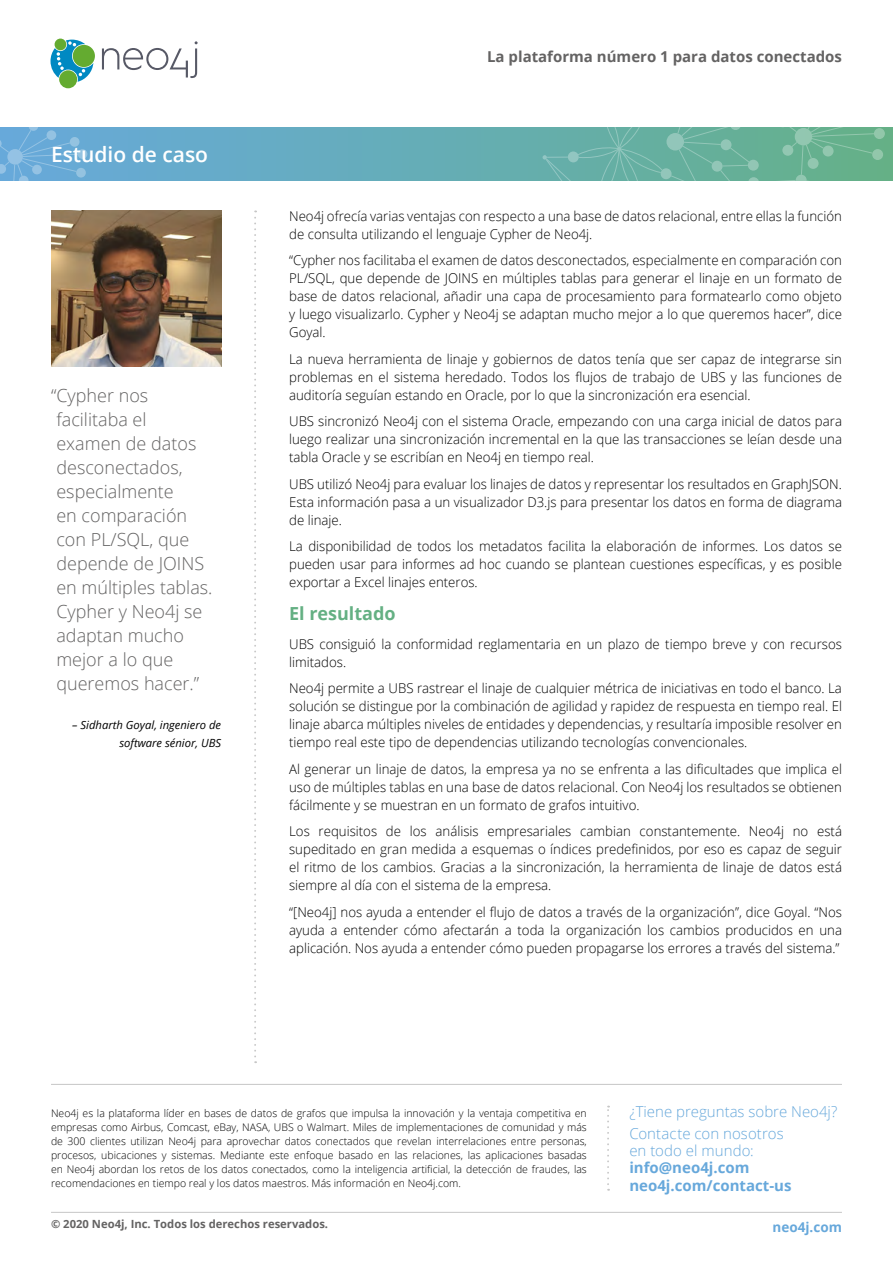
<style>
.page{position:relative;width:893px;height:1263px;background:#fff}
.page>*{position:absolute;margin:0;border:0;box-sizing:border-box;transform-origin:0 0}
.t1{font:600 21px "Open Sans";color:#fff}
.t2{font:300 18px/24px "Open Sans";color:#646363}
.t3{font:700 18px "Open Sans";color:#64b083}
.t4{font:300 15px/21.6px "Open Sans";color:#67a8db}
.t5{font:700 15px "Open Sans";color:#646363}
.t6{font:700 15px/17.2px "Open Sans";color:#67a8db}
.t7{font:300 13.5px/18px "Open Sans";color:#000;text-align:justify}
.t8{font:700 13.5px "Open Sans";color:#67a8db}
.t9{font:italic 11.25px/18px "Open Sans";color:#000;text-align:right}
.t10{font:700 11.25px "Open Sans";color:#646363}
.t11{font:300 10.5px/14.1px "Open Sans";color:#000;text-align:justify}
.s1{color:#fff}
</style>
<div class="page">
<svg style="left:79px;top:127px;width:814px;height:54px;background:#65acbe"></svg>
<svg style="left:666px;top:133px;width:18px;height:17px"></svg>
<div style="left:661px;top:168px;width:11px;height:11px;background:#92c6ba;border-radius:50%"></div>
<div style="left:874px;top:128px;width:11px;height:11px;background:#92c7aa;border-radius:50%"></div>
<div style="left:872px;top:149px;width:11px;height:11px;background:#92c7aa;border-radius:50%"></div>
<svg style="left:542px;top:127px;width:121px;height:54px;background:#69b0a7"></svg>
<svg style="left:670px;top:127px;width:205px;height:54px;background:#6bb297"></svg>
<div style="left:78px;top:149px;width:9px;height:10px;background:#94c3e0;border-radius:50%"></div>
<div style="left:76px;top:168px;width:10px;height:10px;background:#94c3e0;border-radius:50%"></div>
<svg style="left:0;top:127px;width:79px;height:54px;background:#6fadd9"></svg>
<svg style="left:102px;top:41px;width:96px;height:37px"></svg>
<svg style="left:51px;top:40px;width:42px;height:42px"></svg>
<div style="left:73px;top:45px;width:22px;height:22px;background:#64ab30;border-radius:50%"></div>
<div style="left:59px;top:70px;width:18px;height:18px;background:#64ab30;border-radius:50%"></div>
<div style="left:55px;top:39px;width:11px;height:11px;background:#64ab30;border-radius:50%"></div>
<hr style="left:51px;top:1212px;width:791px;height:1px;background:#c6c6c6">
<hr style="left:51px;top:1084px;width:791px;height:1px;background:#c6c6c6">
<svg style="left:254px;top:210px;width:2px;height:853px"></svg>
<svg style="left:607px;top:1106px;width:2px;height:85px"></svg>
<img style="left:51px;top:210px;width:170px;height:157px">
<h1 class="t1" style="left:51px;top:140px;width:159px">Estudio de caso</h1>
<h2 class="t2" style="left:51px;top:383px;width:163px">“Cypher nos facilitaba el<br>examen de datos desconectados, especialmente<br>en comparación con PL/SQL, que depende de JOINS en múltiples tablas.<br>Cypher y Neo4j se adaptan mucho mejor a lo que queremos hacer.”</h2>
<p class="t9" style="left:72px;top:716px;width:150px">– Sidharth Goyal, ingeniero de software sénior, UBS</p>
<p class="t5" style="left:487px;top:46px;width:356px">La plataforma número 1 para datos conectados</p>
<p class="t7" style="left:289px;top:207px;width:554px">Neo4j ofrecía varias ventajas con respecto a una base de datos relacional, entre ellas la función de consulta utilizando el lenguaje Cypher de Neo4j.</p>
<p class="t7" style="left:289px;top:251px;width:554px">“Cypher nos facilitaba el examen de datos desconectados, especialmente en comparación con PL/SQL, que depende de JOINS en múltiples tablas para generar el linaje en un formato de base de datos relacional, añadir una capa de procesamiento para formatearlo como objeto y luego visualizarlo. Cypher y Neo4j se adaptan mucho mejor a lo que queremos hacer”, dice Goyal.</p>
<p class="t7" style="left:289px;top:350px;width:554px">La nueva herramienta de linaje y gobiernos de datos tenía que ser capaz de integrarse sin problemas en el sistema heredado. Todos los flujos de trabajo de UBS y las funciones de auditoría seguían estando en Oracle, por lo que la sincronización era esencial.</p>
<p class="t7" style="left:289px;top:412px;width:554px">UBS sincronizó Neo4j con el sistema Oracle, empezando con una carga inicial de datos para luego realizar una sincronización incremental en la que las transacciones se leían desde una tabla Oracle y se escribían en Neo4j en tiempo real.</p>
<p class="t7" style="left:289px;top:475px;width:554px">UBS utilizó Neo4j para evaluar los linajes de datos y representar los resultados en GraphJSON.<br>Esta información pasa a un visualizador D3.js para presentar los datos en forma de diagrama de linaje.</p>
<p class="t7" style="left:289px;top:537px;width:554px">La disponibilidad de todos los metadatos facilita la elaboración de informes. Los datos se pueden usar para informes ad hoc cuando se plantean cuestiones específicas, y es posible exportar a Excel linajes enteros.</p>
<h2 class="t3" style="left:289px;top:601px;width:108px">El resultado</h2>
<p class="t7" style="left:289px;top:635px;width:554px">UBS consiguió la conformidad reglamentaria en un plazo de tiempo breve y con recursos limitados.</p>
<p class="t7" style="left:289px;top:679px;width:554px">Neo4j permite a UBS rastrear el linaje de cualquier métrica de iniciativas en todo el banco. La solución se distingue por la combinación de agilidad y rapidez de respuesta en tiempo real. El linaje abarca múltiples niveles de entidades y dependencias, y resultaría imposible resolver en tiempo real este tipo de dependencias utilizando tecnologías convencionales.</p>
<p class="t7" style="left:289px;top:760px;width:554px">Al generar un linaje de datos, la empresa ya no se enfrenta a las dificultades que implica el uso de múltiples tablas en una base de datos relacional. Con Neo4j los resultados se obtienen fácilmente y se muestran en un formato de grafos intuitivo.</p>
<p class="t7" style="left:289px;top:822px;width:554px">Los requisitos de los análisis empresariales cambian constantemente. Neo4j no está supeditado en gran medida a esquemas o índices predefinidos, por eso es capaz de seguir el ritmo de los cambios. Gracias a la sincronización, la herramienta de linaje de datos está siempre al día con el sistema de la empresa.</p>
<p class="t7" style="left:289px;top:903px;width:554px">“[Neo4j] nos ayuda a entender el flujo de datos a través de la organización”, dice Goyal. “Nos ayuda a entender cómo afectarán a toda la organización los cambios producidos en una aplicación. Nos ayuda a entender cómo pueden propagarse los errores a través del sistema.”</p>
<p class="t11" style="left:51px;top:1106px;width:537px">Neo4j es la plataforma líder en bases de datos de grafos que impulsa la innovación y la ventaja competitiva en empresas como Airbus, Comcast, eBay, NASA, UBS o Walmart. Miles de implementaciones de comunidad y más de 300 clientes utilizan Neo4j para aprovechar datos conectados que revelan interrelaciones entre personas, procesos, ubicaciones y sistemas. Mediante este enfoque basado en las relaciones, las aplicaciones basadas en Neo4j abordan los retos de los datos conectados, como la inteligencia artificial, la detección de fraudes, las recomendaciones en tiempo real y los datos maestros. Más información en Neo4j.com.</p>
<p class="t4" style="left:629px;top:1100px;width:209px">¿Tiene preguntas sobre Neo4j?<br>Contacte con nosotros</p>
<p class="t4" style="left:629px;top:1139px;width:126px">en todo el mundo:</p>
<p class="t6" style="left:629px;top:1159px;width:164px">info@neo4j.com neo4j.com/contact-us</p>
<p class="t10" style="left:51px;top:1216px;width:279px">© 2020 Neo4j, Inc. Todos los derechos reservados.</p>
<p class="t8" style="left:734px;top:1218px;width:109px"><span class="s1">www.</span>neo4j.com</p>
</div>
